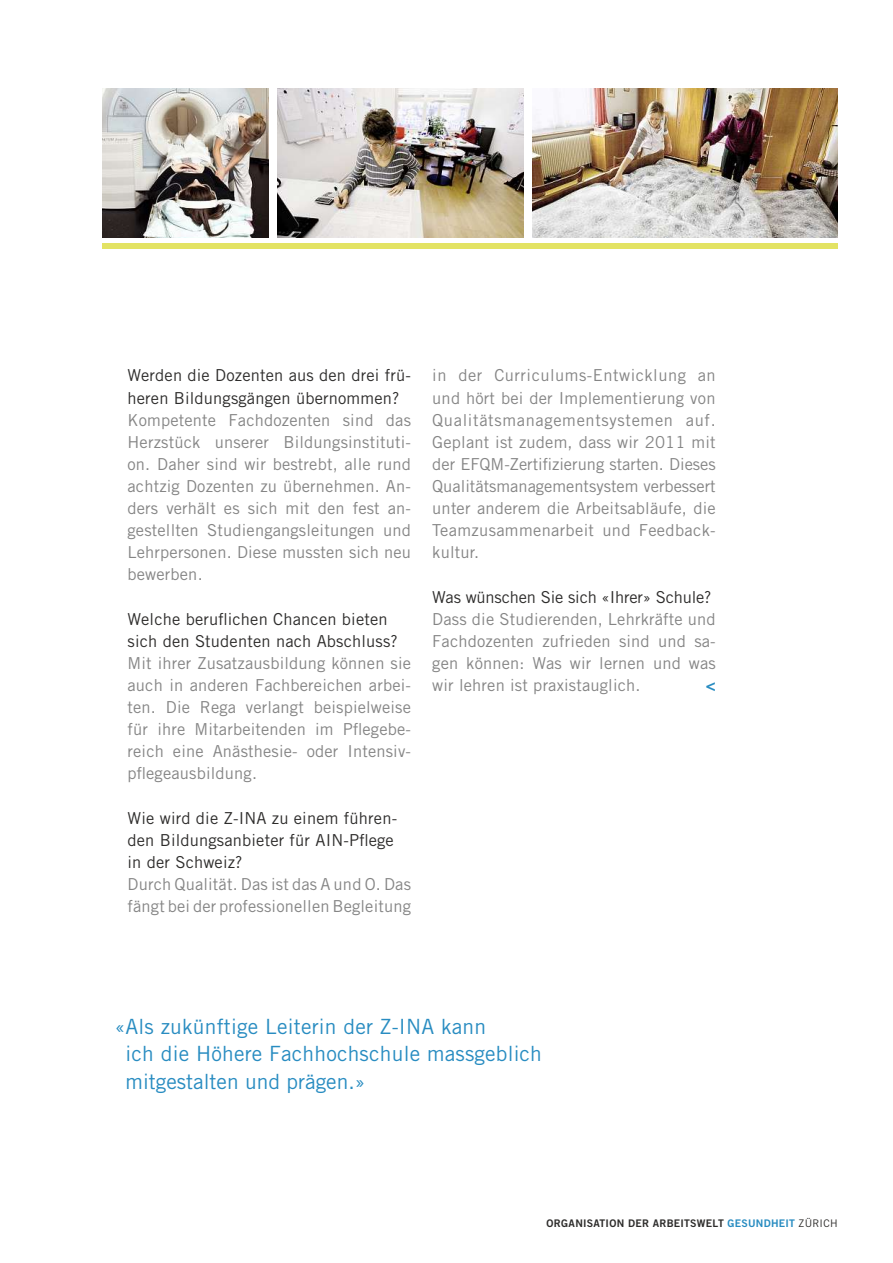
<style>
.page{position:relative;width:893px;height:1263px;background:#fff}
.page>*{position:absolute;margin:0;border:0;box-sizing:border-box;transform-origin:0 0}
.t1{font:21px/27.6px "Trade Gothic LT";letter-spacing:.01em;color:#288cc1}
.t2{font:16.5px/22px "Trade Gothic LT";letter-spacing:.01em;color:#858585;text-align:justify}
.t3{font:16.5px/22px "Trade Gothic LT";letter-spacing:.01em;color:#2d2c2b}
.t4{font:16.5px "Trade Gothic LT";letter-spacing:-.01em;color:#2d2c2b}
.t5{font:16.5px "Trade Gothic LT Bold Two";color:#288cc1}
.t6{font:10.5px "Trade Gothic LT Bold Two";letter-spacing:.02em;color:#2d2c2b}
.s1{color:#288cc1}
.s2{font-family:"Trade Gothic LT"}
</style>
<div class="page">
<div style="left:102px;top:243px;width:736px;height:6px;background:#e3e363"></div>
<img style="left:532px;top:88px;width:306px;height:150px">
<img style="left:277px;top:88px;width:246px;height:150px">
<img style="left:102px;top:88px;width:166px;height:150px">
<p class="t3" style="left:128px;top:366px;width:285px">Werden die Dozenten aus den drei frü&shy;heren Bildungsgängen übernommen?</p>
<p class="t2" style="left:128px;top:410px;width:285px">Kompetente Fachdozenten sind das Herzstück unserer Bildungsinstituti&shy;on. Daher sind wir bestrebt, alle rund achtzig Dozenten zu übernehmen. An&shy;ders verhält es sich mit den fest an&shy;gestellten Studiengangsleitungen und Lehrpersonen. Diese mussten sich neu bewerben.</p>
<p class="t3" style="left:128px;top:609px;width:272px">Welche beruflichen Chancen bieten sich den Studenten nach Abschluss?</p>
<p class="t2" style="left:128px;top:653px;width:285px">Mit ihrer Zusatzausbildung können sie auch in anderen Fachbereichen arbei&shy;ten. Die Rega verlangt beispielweise für ihre Mitarbeitenden im Pflegebe&shy;reich eine Anästhesie- oder Intensiv&shy;pflegeausbildung.</p>
<p class="t3" style="left:128px;top:808px;width:271px">Wie wird die Z-INA zu einem führen&shy;den Bildungsanbieter für AIN-Pflege in der Schweiz?</p>
<p class="t2" style="left:128px;top:875px;width:285px">Durch Qualität. Das ist das A und O. Das fängt bei der professionellen Begleitung</p>
<p class="t2" style="left:432px;top:366px;width:285px">in der Curriculums-Entwicklung an und hört bei der Implementierung von Qualitätsmanagementsystemen auf.<br>Geplant ist zudem, dass wir 2011 mit der EFQM-Zertifizierung starten. Dieses Qualitätsmanagementsystem verbessert unter anderem die Arbeitsabläufe, die Teamzusammenarbeit und Feedback&shy;kultur.</p>
<p class="t4" style="left:432px;top:591px;width:281px">Was wünschen Sie sich «Ihrer» Schule?</p>
<p class="t2" style="left:432px;top:609px;width:285px">Dass die Studierenden, Lehrkräfte und Fachdozenten zufrieden sind und sa&shy;gen können: Was wir lernen und was wir lehren ist praxistauglich.</p>
<p class="t5" style="left:706px;top:676px;width:11px">&lt;</p>
<p class="t1" style="left:126px;top:1014px;width:418px;text-indent:-11px">«Als zukünftige Leiterin der Z-INA kann<br>ich die Höhere Fachhochschule massgeblich mitgestalten und prägen.»</p>
<p class="t6" style="left:547px;top:1217px;width:293px">ORGANISATION DER ARBEITSWELT <span class="s1">GESUNDHEIT</span> <span class="s2">ZÜRICH</span></p>
</div>
